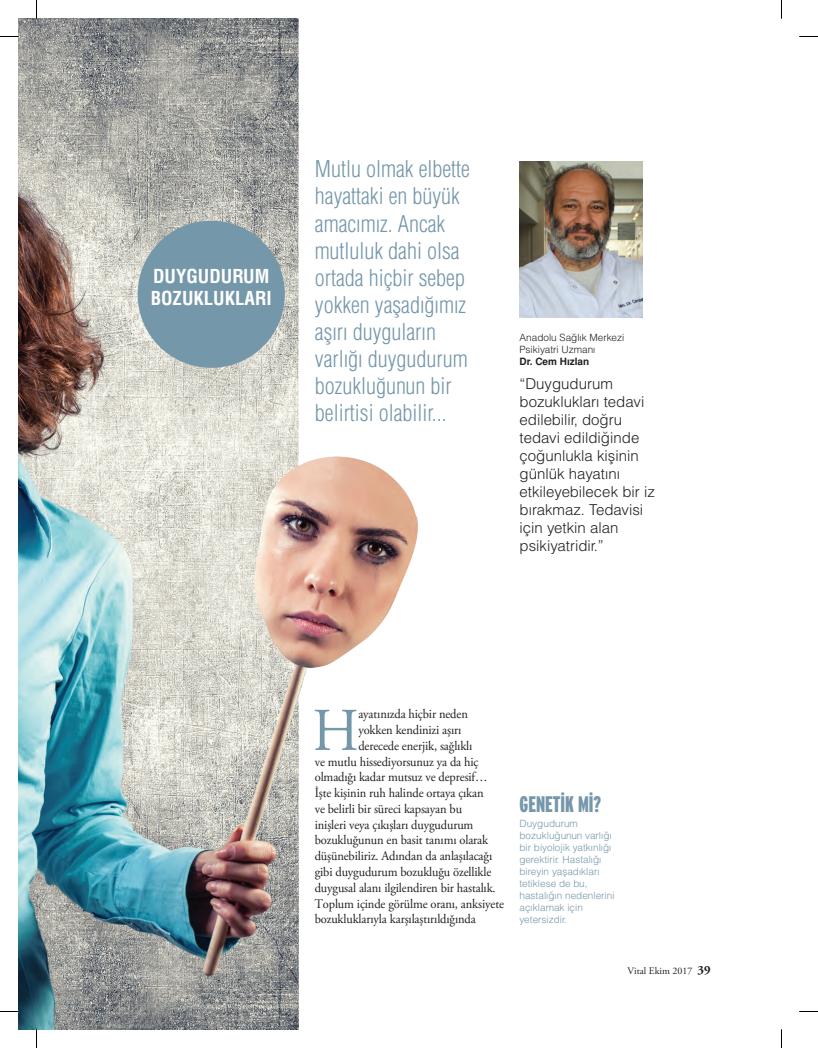
<style>
.page{position:relative;width:818px;height:1048px;background:#fff}
.page>*{position:absolute;margin:0;border:0;box-sizing:border-box;transform-origin:0 0}
.metin{font:60.62px "Adobe Garamond Pro";color:#7597aa;scale:.95 1}
.spot{font:22.5px/27px "Helvetica Condensed Light Tr";color:#7597aa}
.baslik_18{font:900 extra-condensed 22.5px "Interstate";color:#7597aa}
.spot-2{font:18.75px/22.5px "Helvetica Cond Bold Tr";color:#fff}
.YENI_LAF{font:15px/18px "Helvetica Light Normal Tr";color:#231f20}
.metin-2{font:13.12px "Adobe Garamond Pro";letter-spacing:-.01em;color:#231f20;scale:.95 1}
.kutu_metin{font:10px/12px "Helvetica Light Normal Tr";color:#7597aa}
.foto{font:10px "Helvetica Light Normal Tr";color:#231f20}
.metin-3{font:10px "Adobe Garamond Pro";color:#231f20}
.foto-2{font:700 10px "Helvetica Tr";color:#231f20}
.s1{font-weight:700;font-size:12.5px}
</style>
<div class="page">
<img style="left:19px;top:19px;width:399px;height:1010px">
<div style="left:137px;top:221px;width:147px;height:147px;background:#7597aa;border-radius:50%"></div>
<img style="left:519px;top:161px;width:122px;height:156px">
<svg style="left:0;top:36px;width:19px;height:1px"></svg>
<svg style="left:799px;top:36px;width:18px;height:1px"></svg>
<svg style="left:0;top:1010px;width:19px;height:2px"></svg>
<svg style="left:799px;top:1011px;width:18px;height:1px"></svg>
<svg style="left:36px;top:0;width:1px;height:19px"></svg>
<svg style="left:36px;top:1029px;width:1px;height:18px"></svg>
<p class="spot-2" style="left:151px;top:264px;width:122px">DUYGUDURUM<br>BOZUKLUKLARI</p>
<p class="spot" style="left:315px;top:156px;width:156px">Mutlu olmak elbette hayattaki en büyük amacımız. Ancak mutluluk dahi olsa ortada hiçbir sebep yokken yaşadığımız aşırı duyguların varlığı duygudurum bozukluğunun bir belirtisi olabilir...</p>
<p class="foto" style="left:519px;top:331px;width:106px">Anadolu Sağlık Merkezi</p>
<p class="foto" style="left:519px;top:343px;width:77px">Psikiyatri Uzmanı</p>
<p class="foto-2" style="left:519px;top:355px;width:71px">Dr. Cem Hızlan</p>
<p class="YENI_LAF" style="left:519px;top:374px;width:137px">“Duygudurum bozuklukları tedavi edilebilir, doğru tedavi edildiğinde çoğunlukla kişinin günlük hayatını etkileyebilecek bir iz bırakmaz. Tedavisi için yetkin alan psikiyatridir.”</p>
<p class="metin" style="left:312px;top:694px;width:50px">H</p>
<p class="metin-2" style="left:358px;top:706px;width:117px">ayatınızda hiçbir neden</p>
<p class="metin-2" style="left:358px;top:722px;width:110px">yokken kendinizi aşırı</p>
<p class="metin-2" style="left:358px;top:737px;width:121px">derecede enerjik, sağlıklı</p>
<p class="metin-2" style="left:314px;top:753px;width:174px">ve mutlu hissediyorsunuz ya da hiç</p>
<p class="metin-2" style="left:314px;top:769px;width:183px">olmadığı kadar mutsuz ve depresif…</p>
<p class="metin-2" style="left:314px;top:785px;width:179px">İşte kişinin ruh halinde ortaya çıkan</p>
<p class="metin-2" style="left:314px;top:800px;width:156px">ve belirli bir süreci kapsayan bu</p>
<p class="metin-2" style="left:314px;top:816px;width:168px">inişleri veya çıkışları duygudurum</p>
<p class="metin-2" style="left:314px;top:832px;width:184px">bozukluğunun en basit tanımı olarak</p>
<p class="metin-2" style="left:314px;top:848px;width:188px">düşünebiliriz. Adından da anlaşılacağı</p>
<p class="metin-2" style="left:314px;top:863px;width:187px">gibi duygudurum bozukluğu özellikle</p>
<p class="metin-2" style="left:314px;top:879px;width:192px">duygusal alanı ilgilendiren bir hastalık.</p>
<p class="metin-2" style="left:314px;top:895px;width:201px">Toplum içinde görülme oranı, anksiyete</p>
<p class="metin-2" style="left:314px;top:911px;width:171px">bozukluklarıyla karşılaştırıldığında</p>
<p class="baslik_18" style="left:519px;top:791px;width:83px">GENETİK Mİ?</p>
<p class="kutu_metin" style="left:519px;top:817px;width:97px">Duygudurum bozukluğunun varlığı bir biyolojik yatkınlığı gerektirir. Hastalığı bireyin yaşadıkları tetiklese de bu, hastalığın nedenlerini açıklamak için yetersizdir.</p>
<p class="metin-3" style="left:627px;top:965px;width:85px">Vital Ekim 2017 <span class="s1">39</span></p>
</div>
